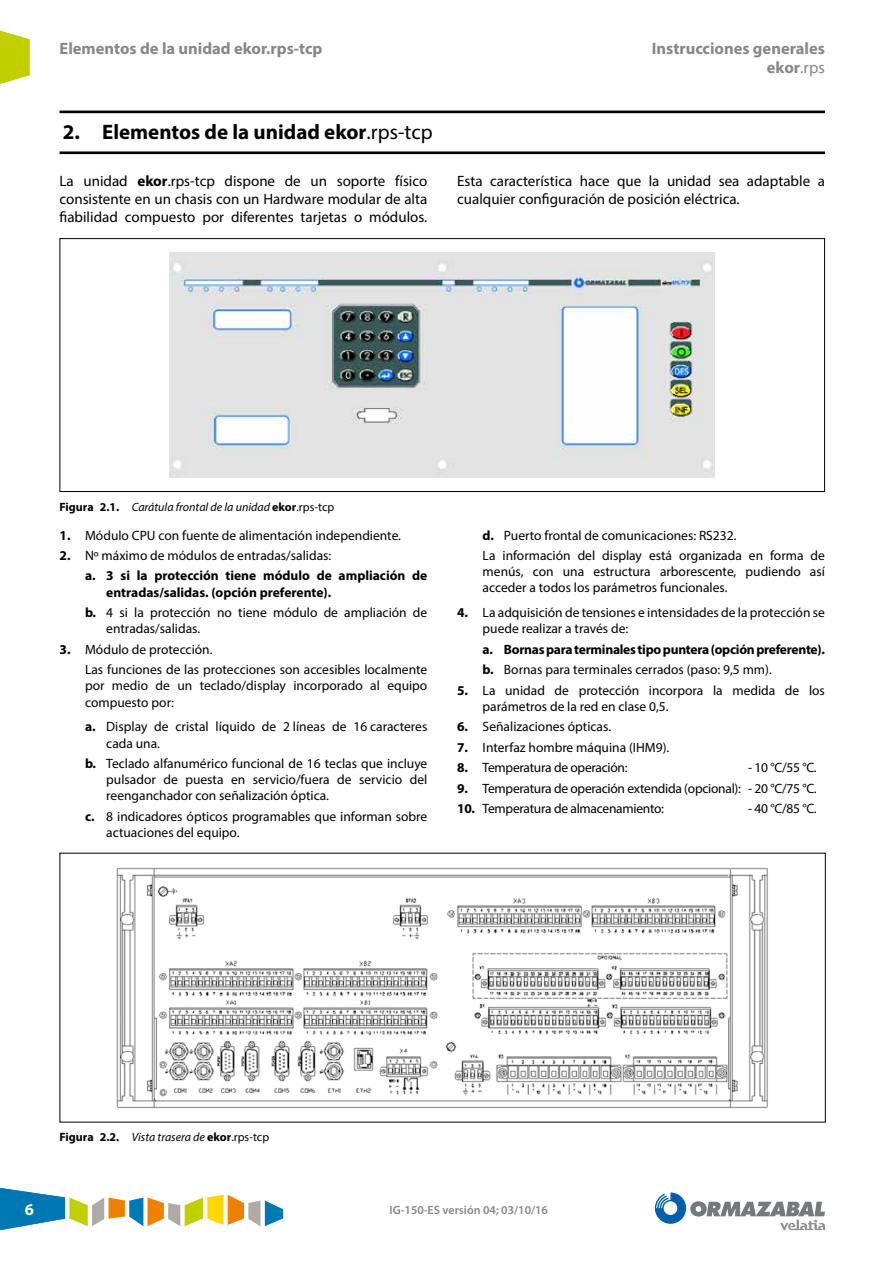
<style>
.page{position:relative;width:893px;height:1263px;background:#fff}
.page>*{position:absolute;margin:0;border:0;box-sizing:border-box;transform-origin:0 0}
.t1{font:700 21px "Myriad Pro";color:#000}
.t2{font:700 16.5px/19.8px "Myriad Pro";color:#878786;text-align:right}
.t3{font:700 16.5px "Myriad Pro";color:#fff}
.t4{font:15px/18px "Myriad Pro";color:#000;text-align:justify}
.t5{font:13.5px/16.2px "Myriad Pro";color:#000}
.t6{font:13.5px "Myriad Pro";letter-spacing:-.02em;color:#000}
.t7{font:700 13.5px/20.4px "Myriad Pro";letter-spacing:-.02em;color:#000}
.t8{font:700 13.5px/20.4px "Myriad Pro";color:#000}
.t9{font:italic 12px "Myriad Pro";color:#000}
.t10{font:700 12px "Myriad Pro";color:#000}
.t11{font:600 12px "Myriad Pro";color:#878786}
.s1{font-weight:400}
.s2{font-weight:700}
.s3{font-weight:700;font-style:normal}
.s4{font-style:normal}
.s5{font-weight:400;font-style:italic}
</style>
<div class="page">
<svg style="left:0;top:1188px;width:283px;height:43px"></svg>
<svg style="left:655px;top:1192px;width:170px;height:38px"></svg>
<svg style="left:0;top:30px;width:30px;height:54px"></svg>
<hr style="left:60px;top:111px;width:765px;height:2px;background:#000">
<hr style="left:60px;top:151px;width:765px;height:3px;background:#000">
<img style="left:170px;top:252px;width:545px;height:226px">
<div style="left:60px;top:238px;width:765px;height:254px;border:1px solid #000"></div>
<img style="left:116px;top:867px;width:652px;height:241px">
<p class="t2" style="left:60px;top:38px;width:264px">Elementos de la unidad ekor.rps-tcp</p>
<p class="t2" style="left:652px;top:38px;width:175px">Instrucciones generales ekor<span class="s1">.rps</span></p>
<h1 class="t1" style="left:63px;top:118px;width:371px">2. Elementos de la unidad ekor<span class="s1">.rps-tcp</span></h1>
<p class="t4" style="left:60px;top:172px;width:369px">La unidad <span class="s2">ekor</span>.rps-tcp dispone de un soporte físico consistente en un chasis con un Hardware modular de alta fiabilidad compuesto por diferentes tarjetas o módulos.</p>
<p class="t4" style="left:457px;top:172px;width:369px">Esta característica hace que la unidad sea adaptable a cualquier configuración de posición eléctrica.</p>
<p class="t9" style="left:60px;top:499px;width:276px"><span class="s3">Figura 2.1.</span> Carátula frontal de la unidad <span class="s3">ekor</span><span class="s4">.rps-tcp</span></p>
<p class="t5" style="left:60px;top:527px;width:343px"><span class="s2">1.</span> Módulo CPU con fuente de alimentación independiente.</p>
<p class="t8" style="left:85px;top:545px;width:344px;text-indent:-26px">2. <span class="s1">Nº máximo de módulos de entradas/salidas:<br></span>a. 3 si la protección tiene módulo de ampliación de</p>
<p class="t5" style="left:85px;top:582px;width:344px;line-height:20.4px;text-indent:21px"><span class="s2">entradas/salidas. (opción preferente).<br>b.</span> 4 si la protección no tiene módulo de ampliación de</p>
<p class="t5" style="left:106px;top:620px;width:95px">entradas/salidas.</p>
<p class="t5" style="left:85px;top:639px;width:344px;line-height:20.4px;text-indent:-26px"><span class="s2">3.</span> Módulo de protección.<br>Las funciones de las protecciones son accesibles localmente</p>
<p class="t5" style="left:85px;top:677px;width:344px">por medio de un teclado/display incorporado al equipo compuesto por:</p>
<p class="t5" style="left:106px;top:718px;width:323px;text-indent:-21px"><span class="s2">a.</span> Display de cristal líquido de 2 líneas de 16 caracteres cada una.</p>
<p class="t5" style="left:106px;top:755px;width:323px;text-align:justify;text-indent:-21px"><span class="s2">b.</span> Teclado alfanumérico funcional de 16 teclas que incluye pulsador de puesta en servicio/fuera de servicio del reenganchador con señalización óptica.</p>
<p class="t5" style="left:106px;top:808px;width:323px;text-indent:-21px"><span class="s2">c.</span> 8 indicadores ópticos programables que informan sobre actuaciones del equipo.</p>
<p class="t5" style="left:483px;top:525px;width:344px;line-height:20.4px"><span class="s2">d.</span> Puerto frontal de comunicaciones: RS232.<br>La información del display está organizada en forma de</p>
<p class="t5" style="left:483px;top:563px;width:344px">menús, con una estructura arborescente, pudiendo así acceder a todos los parámetros funcionales.</p>
<p class="t5" style="left:483px;top:604px;width:344px;text-indent:-26px"><span class="s2">4.</span> La adquisición de tensiones e intensidades de la protección se puede realizar a través de:</p>
<p class="t7" style="left:483px;top:638px;width:344px">a. Bornas para terminales tipo puntera (opción preferente). b. <span class="s1">Bornas para terminales cerrados (paso: 9,5 mm).</span></p>
<p class="t5" style="left:483px;top:682px;width:344px;text-indent:-26px"><span class="s2">5.</span> La unidad de protección incorpora la medida de los parámetros de la red en clase 0,5.</p>
<p class="t5" style="left:457px;top:718px;width:155px"><span class="s2">6.</span> Señalizaciones ópticas.</p>
<p class="t5" style="left:457px;top:739px;width:214px"><span class="s2">7.</span> Interfaz hombre máquina (IHM9).</p>
<p class="t6" style="left:457px;top:759px;width:172px"><span class="s2">8.</span> Temperatura de operación:</p>
<p class="t5" style="left:748px;top:759px;width:70px">- 10 °C/55 °C.</p>
<p class="t6" style="left:457px;top:780px;width:361px"><span class="s2">9.</span> Temperatura de operación extendida (opcional): - 20 °C/75 °C.</p>
<p class="t6" style="left:457px;top:800px;width:208px"><span class="s2">10.</span> Temperatura de almacenamiento:</p>
<p class="t5" style="left:748px;top:800px;width:70px">- 40 °C/85 °C.</p>
<p class="t10" style="left:60px;top:1129px;width:211px">Figura 2.2. <span class="s5">Vista trasera de</span> ekor<span class="s1">.rps-tcp</span></p>
<p class="t3" style="left:25px;top:1198px;width:11px">6</p>
<p class="t11" style="left:390px;top:1202px;width:160px">IG-150-ES versión 04; 03/10/16</p>
</div>
